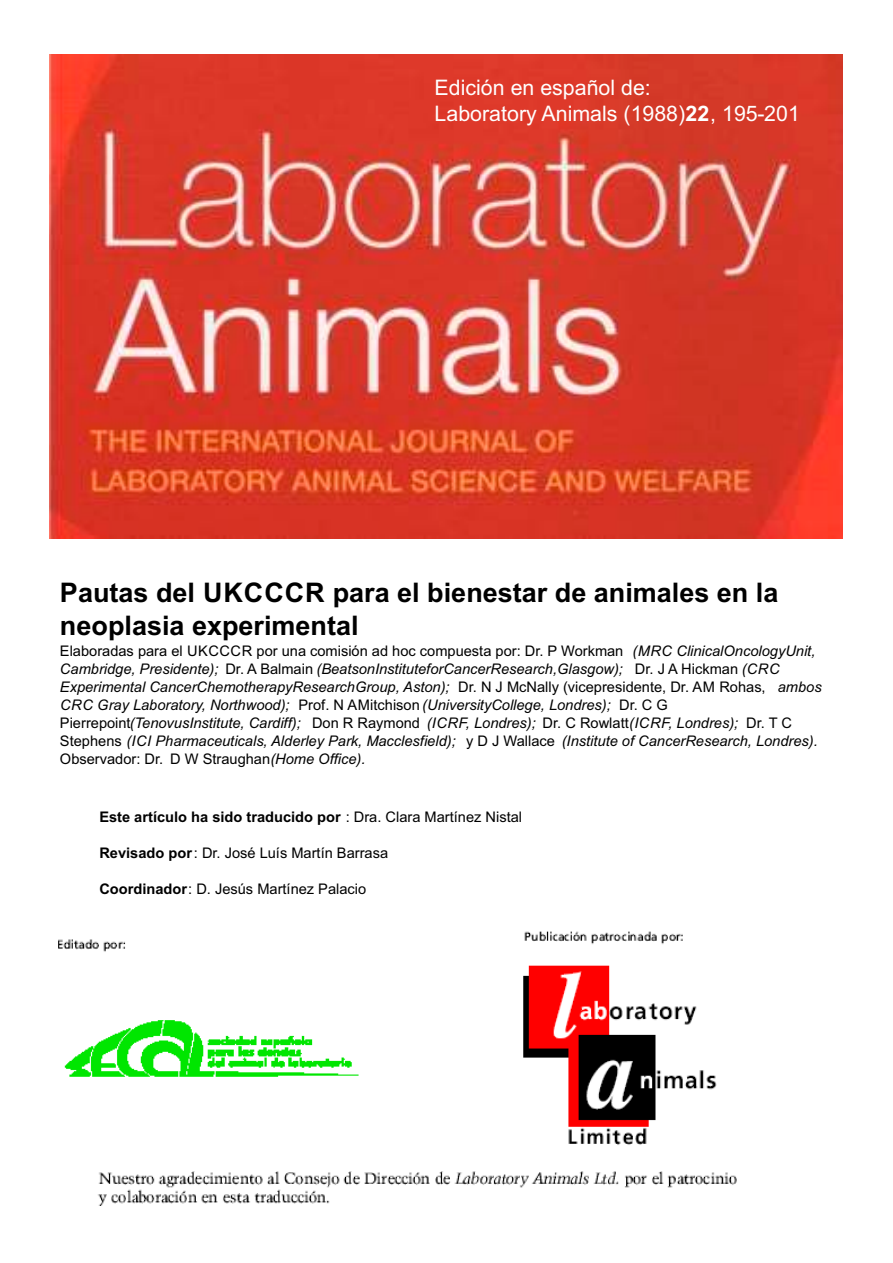
<style>
.page{position:relative;width:893px;height:1263px;background:#fff}
.page>*{position:absolute;margin:0;border:0;box-sizing:border-box;transform-origin:0 0}
.t1{font:700 27px/32.5px "Arial";color:#000}
.t2{font:21.3px/25.8px "Arial";color:#fff}
.t3{font:italic 14.7px/18px "Arial";color:#000}
.t4{font:14.7px "Arial";color:#000}
.t5{font:700 14.7px "Arial";color:#000}
.s1{font-weight:700}
.s2{font-style:normal}
.s3{font-weight:400}
</style>
<div class="page">
<img style="left:50px;top:55px;width:793px;height:483px">
<img style="left:58px;top:939px;width:301px;height:138px">
<img style="left:523px;top:931px;width:194px;height:214px">
<img style="left:98px;top:1171px;width:639px;height:35px">
<h2 class="t2" style="left:435px;top:76px;width:367px">Edición en español de:<br>Laboratory Animals (1988) <span class="s1">22</span>, 195-201</h2>
<h1 class="t1" style="left:60px;top:579px;width:720px">Pautas del UKCCCR para el bienestar de animales en la neoplasia experimental</h1>
<p class="t3" style="left:60px;top:643px;width:763px"><span class="s2">Elaboradas para el UKCCCR por una comisión ad hoc compuesta por: Dr. P Workman</span> (MRC ClinicalOncologyUnit, Cambridge, Presidente); <span class="s2">Dr. A Balmain</span> (BeatsonInstituteforCancerResearch,Glasgow); <span class="s2">Dr. J A Hickman</span> (CRC Experimental CancerChemotherapyResearchGroup, Aston); <span class="s2">Dr. N J McNally (vicepresidente, Dr. AM Rohas,</span> ambos CRC Gray Laboratory, Northwood); <span class="s2">Prof. N AMitchison</span> (UniversityCollege, Londres); <span class="s2">Dr. C G Pierrepoint</span>(TenovusInstitute, Cardiff); <span class="s2">Don R Raymond</span> (ICRF, Londres); <span class="s2">Dr. C Rowlatt</span>(ICRF, Londres); <span class="s2">Dr. T C Stephens</span> (ICI Pharmaceuticals, Alderley Park, Macclesfield); <span class="s2">y D J Wallace</span> (Institute of CancerResearch, Londres).<br><span class="s2">Observador: Dr. D W Straughan</span>(Home Office).</p>
<p class="t5" style="left:99px;top:811px;width:424px">Este artículo ha sido traducido por <span class="s3">: Dra. Clara Martínez Nistal</span></p>
<p class="t4" style="left:99px;top:847px;width:290px"><span class="s1">Revisado por</span>: Dr. José Luís Martín Barrasa</p>
<p class="t4" style="left:99px;top:883px;width:268px"><span class="s1">Coordinador</span>: D. Jesús Martínez Palacio</p>
</div>
